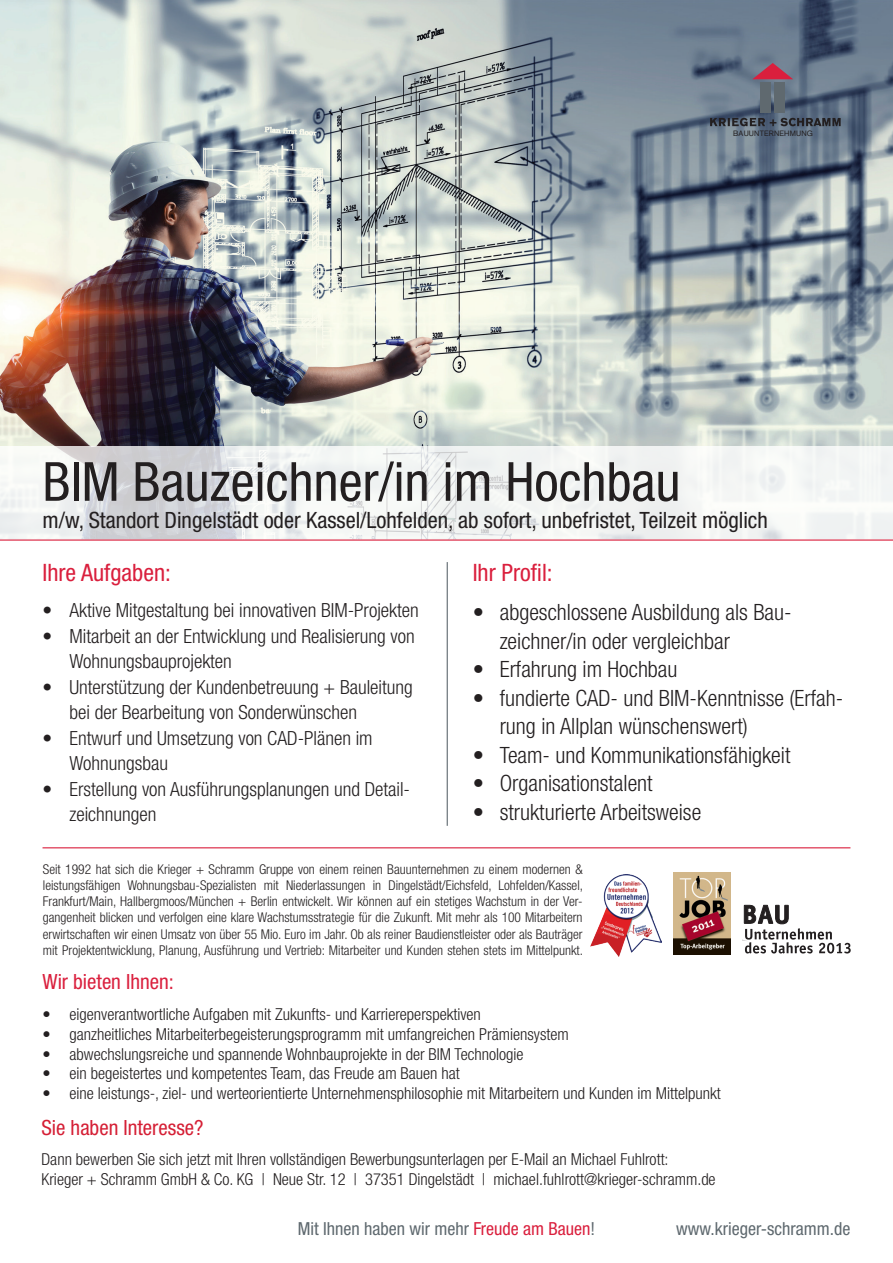
<style>
.page{position:relative;width:893px;height:1263px;background:#fff}
.page>*{position:absolute;margin:0;border:0;box-sizing:border-box;transform-origin:0 0}
.t1{font:condensed 54px "Helvetica Neue";color:#231f20}
.t2{font:condensed 24px "Helvetica Neue";color:#da1f3d}
.t3{font:300 condensed 22.5px/28.5px "Helvetica Neue";color:#231f20}
.t4{font:condensed 22.5px "Helvetica Neue";color:#231f20}
.t5{font:condensed 21px "Helvetica Neue";color:#d51f35}
.t6{font:condensed 21px "Helvetica Neue";color:#da1f3d}
.t7{font:300 condensed 19.5px/25.5px "Helvetica Neue";color:#231f20}
.t8{font:condensed 18px "Helvetica Neue";color:#5f696f}
.t9{font:300 condensed 16.5px/19.8px "Helvetica Neue";color:#231f20}
.t10{font:300 condensed 13.5px/16.2px "Helvetica Neue";color:#231f20;text-align:justify}
.t11{font:7.5px "Akzidenz Grotesk CE";letter-spacing:.02em;color:#231f20}
.s1{color:#da1f3d}
</style>
<div class="page">
<img style="left:0;top:0;width:893px;height:446px">
<div style="left:760px;top:82px;width:11px;height:30px;background:#5f696f"></div>
<div style="left:775px;top:82px;width:10px;height:30px;background:#5f696f"></div>
<svg style="left:752px;top:63px;width:41px;height:16px"></svg>
<svg style="left:710px;top:118px;width:131px;height:8px"></svg>
<hr style="left:447px;top:562px;width:1px;height:264px;background:#5f696f">
<svg style="left:0;top:446px;width:893px;height:93px;fill:#f1f3f2"></svg>
<img style="left:591px;top:874px;width:71px;height:82px">
<img style="left:674px;top:872px;width:56px;height:82px">
<svg style="left:743px;top:904px;width:108px;height:50px"></svg>
<hr style="left:43px;top:847px;width:807px;height:1px;background:#da1f3d">
<hr style="left:0;top:539px;width:893px;height:2px;background:#da1f3d">
<p class="t11" style="left:733px;top:128px;width:81px">BAUUNTERNEHMUNG</p>
<h1 class="t1" style="left:43px;top:450px;width:639px">BIM Bauzeichner/in im Hochbau</h1>
<h3 class="t4" style="left:43px;top:507px;width:727px">m/w, Standort Dingelstädt oder Kassel/Lohfelden, ab sofort, unbefristet, Teilzeit möglich</h3>
<h2 class="t2" style="left:43px;top:559px;width:130px">Ihre Aufgaben:</h2>
<h3 class="t7" style="left:43px;top:597px;width:378px">• Aktive Mitgestaltung bei innovativen BIM-Projekten</h3>
<h3 class="t7" style="left:70px;top:623px;width:347px;text-indent:-27px">• Mitarbeit an der Entwicklung und Realisierung von<br>Wohnungsbauprojekten</h3>
<h3 class="t7" style="left:70px;top:674px;width:345px;text-indent:-27px">• Unterstützung der Kundenbetreuung + Bauleitung bei der Bearbeitung von Sonderwünschen</h3>
<h3 class="t7" style="left:70px;top:725px;width:305px;text-indent:-27px">• Entwurf und Umsetzung von CAD-Plänen im<br>Wohnungsbau</h3>
<h3 class="t7" style="left:70px;top:776px;width:342px;text-indent:-27px">• Erstellung von Ausführungsplanungen und Detail&shy;zeichnungen</h3>
<h2 class="t2" style="left:473px;top:559px;width:81px">Ihr Profil:</h2>
<h3 class="t3" style="left:500px;top:598px;width:293px;text-indent:-27px">• abgeschlossene Ausbildung als Bau&shy;zeichner/in oder vergleichbar</h3>
<h3 class="t3" style="left:473px;top:655px;width:206px">• Erfahrung im Hochbau</h3>
<h3 class="t3" style="left:500px;top:683px;width:345px;text-indent:-27px">• fundierte CAD- und BIM-Kenntnisse (Erfah&shy;rung in Allplan wünschenswert)</h3>
<h3 class="t3" style="left:473px;top:740px;width:319px">• Team- und Kommunikationsfähigkeit</h3>
<h3 class="t3" style="left:473px;top:769px;width:181px">• Organisationstalent</h3>
<h3 class="t3" style="left:473px;top:797px;width:230px">• strukturierte Arbeitsweise</h3>
<p class="t10" style="left:43px;top:861px;width:542px">Seit 1992 hat sich die Krieger + Schramm Gruppe von einem reinen Bauunternehmen zu einem modernen &amp; leistungsfähigen Wohnungsbau-Spezialisten mit Niederlassungen in Dingelstädt/Eichsfeld, Lohfelden/Kassel, Frankfurt/Main, Hallbergmoos/München + Berlin entwickelt. Wir können auf ein stetiges Wachstum in der Ver&shy;gangenheit blicken und verfolgen eine klare Wachstumsstrategie für die Zukunft. Mit mehr als 100 Mitarbeitern erwirtschaften wir einen Umsatz von über 55 Mio. Euro im Jahr. Ob als reiner Baudienstleister oder als Bauträger mit Projektentwicklung, Planung, Ausführung und Vertrieb: Mitarbeiter und Kunden stehen stets im Mittelpunkt.</p>
<h3 class="t6" style="left:43px;top:970px;width:133px">Wir bieten Ihnen:</h3>
<p class="t9" style="left:43px;top:1004px;width:440px">• eigenverantwortliche Aufgaben mit Zukunfts- und Karriereperspektiven</p>
<p class="t9" style="left:43px;top:1024px;width:528px">• ganzheitliches Mitarbeiterbegeisterungsprogramm mit umfangreichen Prämiensystem</p>
<p class="t9" style="left:43px;top:1044px;width:483px">• abwechslungsreiche und spannende Wohnbauprojekte in der BIM Technologie</p>
<p class="t9" style="left:43px;top:1063px;width:419px">• ein begeistertes und kompetentes Team, das Freude am Bauen hat</p>
<p class="t9" style="left:43px;top:1083px;width:680px">• eine leistungs-, ziel- und werteorientierte Unternehmensphilosophie mit Mitarbeitern und Kunden im Mittelpunkt</p>
<h3 class="t5" style="left:41px;top:1115px;width:164px">Sie haben Interesse?</h3>
<p class="t9" style="left:41px;top:1149px;width:676px">Dann bewerben Sie sich jetzt mit Ihren vollständigen Bewerbungsunterlagen per E-Mail an Michael Fuhlrott:<br>Krieger + Schramm GmbH &amp; Co. KG | Neue Str. 12 | 37351 Dingelstädt | michael.fuhlrott@krieger-schramm.de</p>
<h3 class="t8" style="left:298px;top:1218px;width:299px">Mit Ihnen haben wir mehr <span class="s1">Freude am Bauen</span>!</h3>
<h3 class="t8" style="left:676px;top:1218px;width:176px">www.krieger-schramm.de</h3>
</div>
